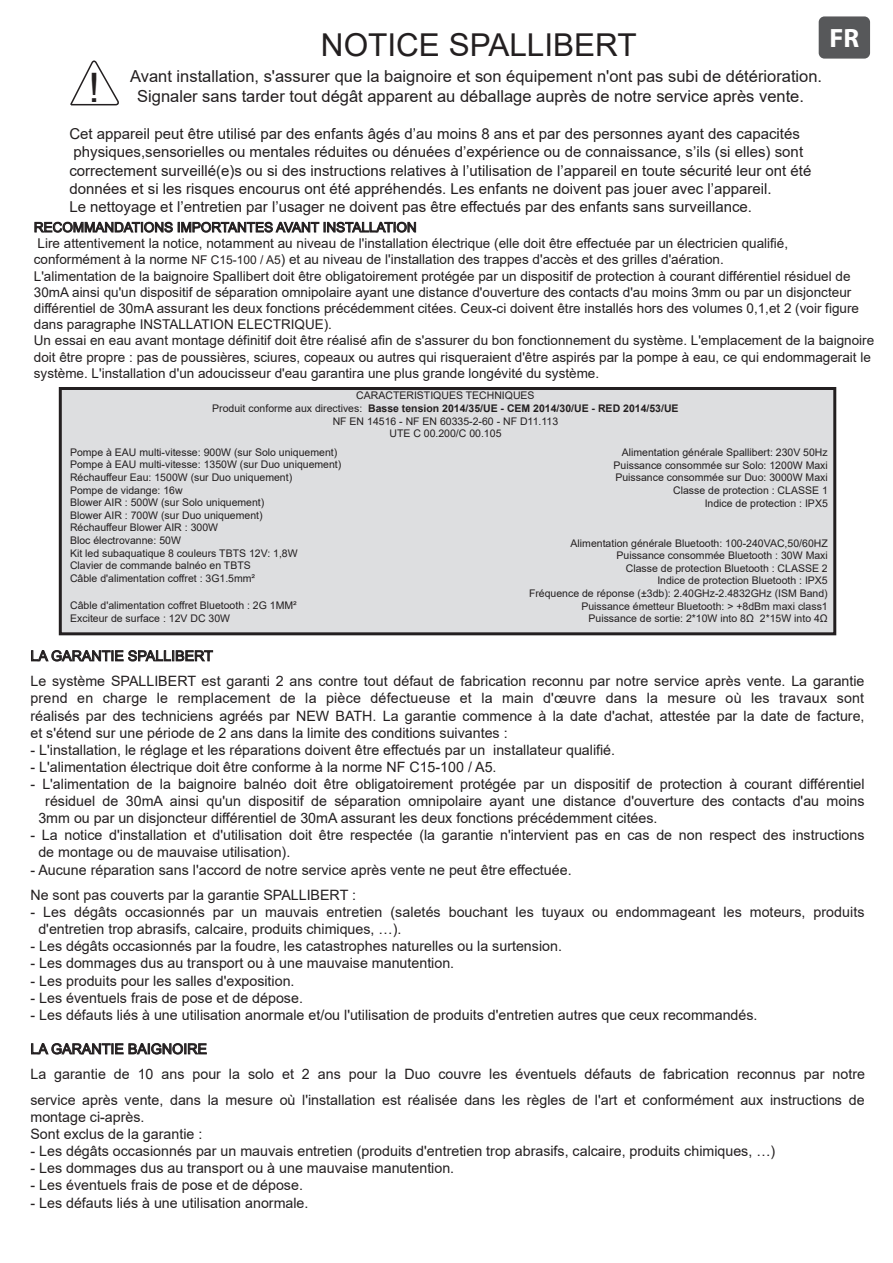
<style>
.page{position:relative;width:893px;height:1263px;background:#fff}
.page>*{position:absolute;margin:0;border:0;box-sizing:border-box;transform-origin:0 0}
.t1{font:40.65px "Arial";color:#231f20}
.t2{font:31.5px "Arial";color:#231f20}
.t3{font:700 26.55px "Myriad Pro";color:#fff}
.t4{font:16.5px/19.8px "Arial";color:#231f20}
.t5{font:15px/18px "Arial";color:#231f20}
.t6{font:14.25px/17.1px "Arial";color:#231f20}
.t7{font:13.5px/16.2px "Arial";color:#231f20}
.t8{font:10.5px/12.6px "Arial";color:#231f20}
.s1{font-size:12px}
.s2{font-weight:700}
</style>
<div class="page">
<div style="left:819px;top:16px;width:51px;height:43px;background:#57585a;border-radius:6px"></div>
<svg style="left:70px;top:60px;width:49px;height:46px"></svg>
<svg style="left:35px;top:222px;width:381px;height:11px"></svg>
<svg style="left:31px;top:650px;width:182px;height:11px"></svg>
<svg style="left:31px;top:1043px;width:176px;height:11px"></svg>
<div style="left:59px;top:387px;width:777px;height:248px;background:#dddee0;border:3px solid #231f20"></div>
<h2 class="t2" style="left:321px;top:23px;width:317px">NOTICE SPALLIBERT</h2>
<h3 class="t3" style="left:829px;top:20px;width:31px">FR</h3>
<p class="t4" style="left:137px;top:66px;width:686px;text-indent:-7px">Avant installation, s'assurer que la baignoire et son équipement n'ont pas subi de détérioration.<br>Signaler sans tarder tout dégât apparent au déballage auprès de notre service après vente.</p>
<p class="t5" style="left:69px;top:125px;width:743px">Cet appareil peut être utilisé par des enfants âgés d’au moins 8 ans et par des personnes ayant des capacités physiques,sensorielles ou mentales réduites ou dénuées d’expérience ou de connaissance, s’ils (si elles) sont correctement surveillé(e)s ou si des instructions relatives à l’utilisation de l’appareil en toute sécurité leur ont été données et si les risques encourus ont été appréhendés. Les enfants ne doivent pas jouer avec l’appareil.<br>Le nettoyage et l’entretien par l’usager ne doivent pas être effectués par des enfants sans surveillance.</p>
<h1 class="t1" style="left:89px;top:59px;width:13px">!</h1>
<p class="t7" style="left:34px;top:219px;width:842px">RECOMMANDATIONS IMPORTANTES AVANT INSTALLATION<br>Lire attentivement la notice, notamment au niveau de l'installation électrique (elle doit être effectuée par un électricien qualifié,<br>conformément à la norme <span class="s1">NF C15-100 / A5</span>) et au niveau de l'installation des trappes d'accès et des grilles d'aération.<br>L'alimentation de la baignoire Spallibert doit être obligatoirement protégée par un dispositif de protection à courant différentiel résiduel de 30mA ainsi qu'un dispositif de séparation omnipolaire ayant une distance d'ouverture des contacts d'au moins 3mm ou par un disjoncteur différentiel de 30mA assurant les deux fonctions précédemment citées. Ceux-ci doivent être installés hors des volumes 0,1,et 2 (voir figure dans paragraphe INSTALLATION ELECTRIQUE).<br>Un essai en eau avant montage définitif doit être réalisé afin de s'assurer du bon fonctionnement du système. L'emplacement de la baignoire doit être propre : pas de poussières, sciures, copeaux ou autres qui risqueraient d'être aspirés par la pompe à eau, ce qui endommagerait le système. L'installation d'un adoucisseur d'eau garantira une plus grande longévité du système.</p>
<p class="t8" style="left:212px;top:389px;width:468px;text-align:center">CARACTERISTIQUES TECHNIQUES<br>Produit conforme aux directives: <span class="s2">Basse tension 2014/35/UE - CEM 2014/30/UE - RED 2014/53/UE </span>NF EN 14516 - NF EN 60335-2-60 - NF D11.113<br>UTE C 00.200/C 00.105</p>
<p class="t8" style="left:70px;top:446px;width:273px">Pompe à EAU multi-vitesse: 900W (sur Solo uniquement)<br>Pompe à EAU multi-vitesse: 1350W (sur Duo uniquement)<br>Réchauffeur Eau: 1500W (sur Duo uniquement)<br>Pompe de vidange: 16w<br>Blower AIR : 500W (sur Solo uniquement)<br>Blower AIR : 700W (sur Duo uniquement)<br>Réchauffeur Blower AIR : 300W<br>Bloc électrovanne: 50W<br>Kit led subaquatique 8 couleurs TBTS 12V: 1,8W<br>Clavier de commande balnéo en TBTS<br>Câble d'alimentation coffret : 3G1.5mm²</p>
<p class="t8" style="left:614px;top:446px;width:216px;text-align:right">Alimentation générale Spallibert: 230V 50Hz Puissance consommée sur Solo: 1200W Maxi Puissance consommée sur Duo: 3000W Maxi Classe de protection : CLASSE 1<br>Indice de protection : IPX5</p>
<p class="t8" style="left:70px;top:599px;width:228px">Câble d'alimentation coffret Bluetooth : 2G 1MM²<br>Exciteur de surface : 12V DC 30W</p>
<p class="t8" style="left:529px;top:537px;width:300px;text-align:right">Alimentation générale Bluetooth: 100-240VAC,50/60HZ Puissance consommée Bluetooth : 30W Maxi<br>Classe de protection Bluetooth : CLASSE 2<br>Indice de protection Bluetooth : IPX5<br>Fréquence de réponse (±3db): 2.40GHz-2.4832GHz (ISM Band)<br>Puissance émetteur Bluetooth: &gt; +8dBm maxi class1<br>Puissance de sortie: 2*10W into 8Ω 2*15W into 4Ω</p>
<p class="t6" style="left:30px;top:643px;width:836px;line-height:25.5px">LA GARANTIE SPALLIBERT<br>Le système SPALLIBERT est garanti 2 ans contre tout défaut de fabrication reconnu par notre service après vente. La garantie</p>
<p class="t6" style="left:30px;top:690px;width:836px;text-align:justify">prend en charge le remplacement de la pièce défectueuse et la main d'œuvre dans la mesure où les travaux sont réalisés par des techniciens agréés par NEW BATH. La garantie commence à la date d'achat, attestée par la date de facture, et s'étend sur une période de 2 ans dans la limite des conditions suivantes :</p>
<p class="t6" style="left:30px;top:741px;width:586px">- L'installation, le réglage et les réparations doivent être effectués par un installateur qualifié.</p>
<p class="t6" style="left:30px;top:758px;width:468px">- L'alimentation électrique doit être conforme à la norme NF C15-100 / A5.</p>
<p class="t6" style="left:30px;top:775px;width:836px">- L'alimentation de la baignoire balnéo doit être obligatoirement protégée par un dispositif de protection à courant différentiel</p>
<p class="t6" style="left:45px;top:792px;width:821px">résiduel de 30mA ainsi qu'un dispositif de séparation omnipolaire ayant une distance d'ouverture des contacts d'au moins</p>
<p class="t6" style="left:38px;top:809px;width:621px">3mm ou par un disjoncteur différentiel de 30mA assurant les deux fonctions précédemment citées.</p>
<p class="t6" style="left:38px;top:827px;width:828px;text-indent:-8px">- La notice d'installation et d'utilisation doit être respectée (la garantie n'intervient pas en cas de non respect des instructions de montage ou de mauvaise utilisation).</p>
<p class="t6" style="left:30px;top:857px;width:543px;line-height:25.5px">- Aucune réparation sans l'accord de notre service après vente ne peut être effectuée.<br>Ne sont pas couverts par la garantie SPALLIBERT :</p>
<p class="t6" style="left:38px;top:903px;width:828px;text-indent:-8px">- Les dégâts occasionnés par un mauvais entretien (saletés bouchant les tuyaux ou endommageant les moteurs, produits d'entretien trop abrasifs, calcaire, produits chimiques, …).</p>
<p class="t6" style="left:30px;top:938px;width:533px">- Les dégâts occasionnés par la foudre, les catastrophes naturelles ou la surtension.</p>
<p class="t6" style="left:30px;top:955px;width:425px">- Les dommages dus au transport ou à une mauvaise manutention.</p>
<p class="t6" style="left:30px;top:972px;width:266px">- Les produits pour les salles d'exposition.</p>
<p class="t6" style="left:30px;top:989px;width:274px">- Les éventuels frais de pose et de dépose.</p>
<p class="t6" style="left:30px;top:1006px;width:728px">- Les défauts liés à une utilisation anormale et/ou l'utilisation de produits d'entretien autres que ceux recommandés.</p>
<p class="t6" style="left:30px;top:1036px;width:836px;line-height:25.5px">LA GARANTIE BAIGNOIRE<br>La garantie de 10 ans pour la solo et 2 ans pour la Duo couvre les éventuels défauts de fabrication reconnus par notre service après vente, dans la mesure où l'installation est réalisée dans les règles de l'art et conformément aux instructions de</p>
<p class="t6" style="left:30px;top:1108px;width:173px">montage ci-après.<br>Sont exclus de la garantie :</p>
<p class="t6" style="left:30px;top:1142px;width:746px">- Les dégâts occasionnés par un mauvais entretien (produits d'entretien trop abrasifs, calcaire, produits chimiques, …)</p>
<p class="t6" style="left:30px;top:1160px;width:425px">- Les dommages dus au transport ou à une mauvaise manutention.</p>
<p class="t6" style="left:30px;top:1177px;width:274px">- Les éventuels frais de pose et de dépose.</p>
<p class="t6" style="left:30px;top:1194px;width:280px">- Les défauts liés à une utilisation anormale.</p>
</div>
